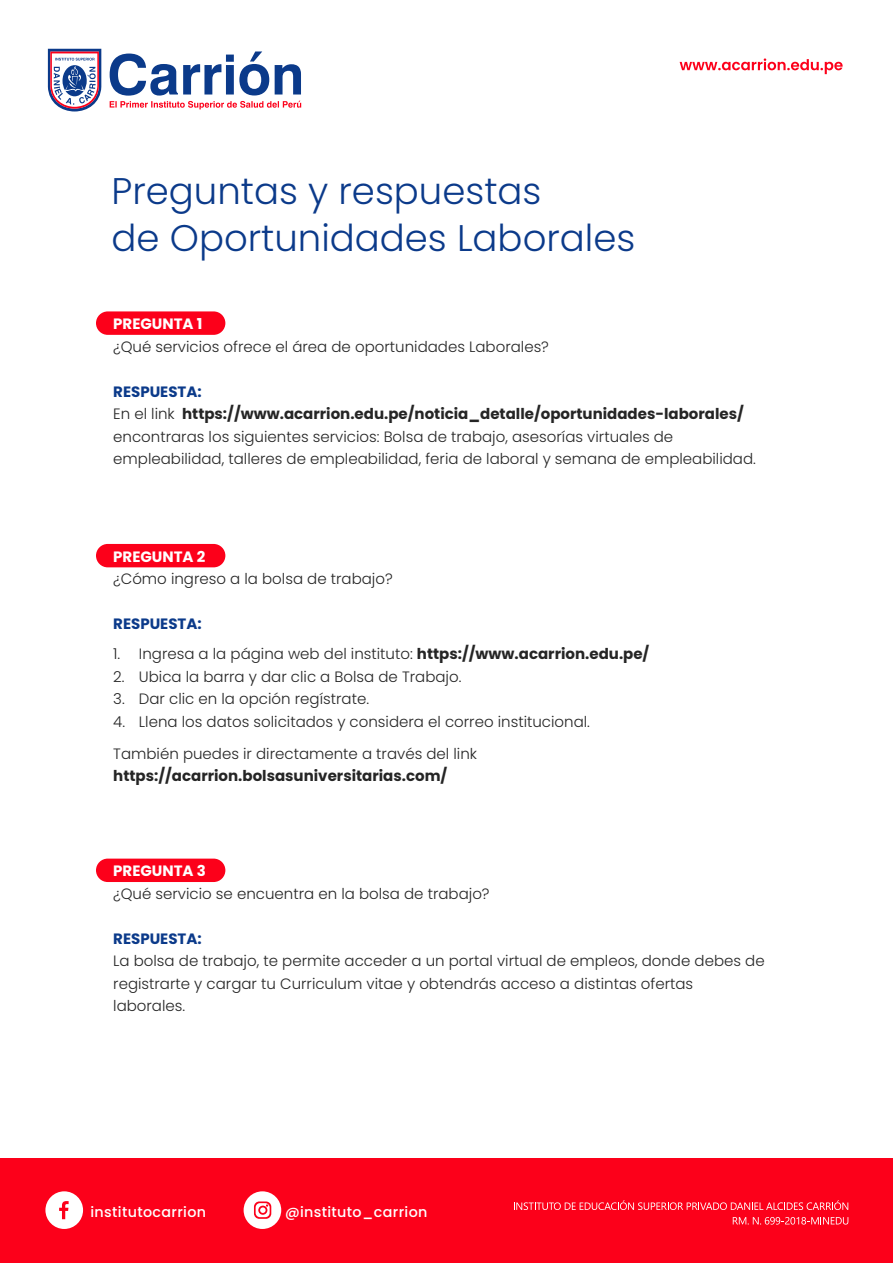
<style>
.page{position:relative;width:893px;height:1263px;background:#fff}
.page>*{position:absolute;margin:0;border:0;box-sizing:border-box;transform-origin:0 0}
.t1{font:300 37.05px/46.5px "Poppins";color:#0b3a8a}
.t2{font:300 15px/22.5px "Poppins";color:#252525}
.t3{font:700 15px "Poppins";color:#252525}
.t4{font:700 15px "Poppins";color:#fff}
.t5{font:700 15px "Poppins";color:#0b3a8a}
.t6{font:500 14.25px "Poppins";letter-spacing:.025em;color:#fff}
.s1{font-weight:700;color:#0b3a8a}
.s2{font-weight:700}
</style>
<div class="page">
<div style="left:0;top:1158px;width:893px;height:105px;background:#fc001a"></div>
<svg style="left:680px;top:58px;width:163px;height:16px"></svg>
<svg style="left:110px;top:51px;width:191px;height:58px"></svg>
<svg style="left:48px;top:49px;width:53px;height:62px"></svg>
<svg style="left:514px;top:1200px;width:334px;height:10px"></svg>
<svg style="left:733px;top:1217px;width:115px;height:7px"></svg>
<svg style="left:45px;top:1191px;width:38px;height:38px"></svg>
<svg style="left:244px;top:1191px;width:37px;height:38px"></svg>
<div style="left:96px;top:311px;width:129px;height:24px;background:#fc001a;border-radius:12px"></div>
<div style="left:96px;top:859px;width:129px;height:23px;background:#fc001a;border-radius:12px"></div>
<div style="left:96px;top:544px;width:129px;height:23px;background:#fc001a;border-radius:12px"></div>
<h1 class="t1" style="left:112px;top:168px;width:525px">Preguntas y respuestas<br>de Oportunidades Laborales</h1>
<p class="t4" style="left:113px;top:315px;width:91px">PREGUNTA 1</p>
<p class="t2" style="left:113px;top:335px;width:437px">¿Qué servicios ofrece el área de oportunidades Laborales?</p>
<p class="t2" style="left:113px;top:380px;width:644px"><span class="s1">RESPUESTA:<br></span>En el link <span class="s2">https://www.acarrion.edu.pe/noticia_detalle/oportunidades-laborales/ </span>encontraras los siguientes servicios: Bolsa de trabajo, asesorías virtuales de empleabilidad, talleres de empleabilidad, feria de laboral y semana de empleabilidad.</p>
<p class="t4" style="left:113px;top:548px;width:94px">PREGUNTA 2</p>
<p class="t2" style="left:113px;top:568px;width:281px">¿Cómo ingreso a la bolsa de trabajo?</p>
<p class="t5" style="left:113px;top:615px;width:90px">RESPUESTA:</p>
<p class="t2" style="left:113px;top:643px;width:13px">1.<br>2.<br>3.<br>4.</p>
<p class="t2" style="left:139px;top:643px;width:512px">Ingresa a la página web del instituto: <span class="s2">https://www.acarrion.edu.pe/ </span>Ubica la barra y dar clic a Bolsa de Trabajo.<br>Dar clic en la opción regístrate.<br>Llena los datos solicitados y considera el correo institucional.</p>
<p class="t2" style="left:113px;top:742px;width:365px">También puedes ir directamente a través del link</p>
<p class="t3" style="left:113px;top:767px;width:336px">https://acarrion.bolsasuniversitarias.com/</p>
<p class="t4" style="left:113px;top:862px;width:94px">PREGUNTA 3</p>
<p class="t2" style="left:113px;top:882px;width:378px">¿Qué servicio se encuentra en la bolsa de trabajo?</p>
<p class="t5" style="left:113px;top:930px;width:90px">RESPUESTA:</p>
<p class="t2" style="left:113px;top:950px;width:653px">La bolsa de trabajo, te permite acceder a un portal virtual de empleos, donde debes de registrarte y cargar tu Curriculum vitae y obtendrás acceso a distintas ofertas laborales.</p>
<p class="t6" style="left:91px;top:1204px;width:117px">institutocarrion</p>
<p class="t6" style="left:285px;top:1204px;width:144px">@instituto_carrion</p>
</div>
